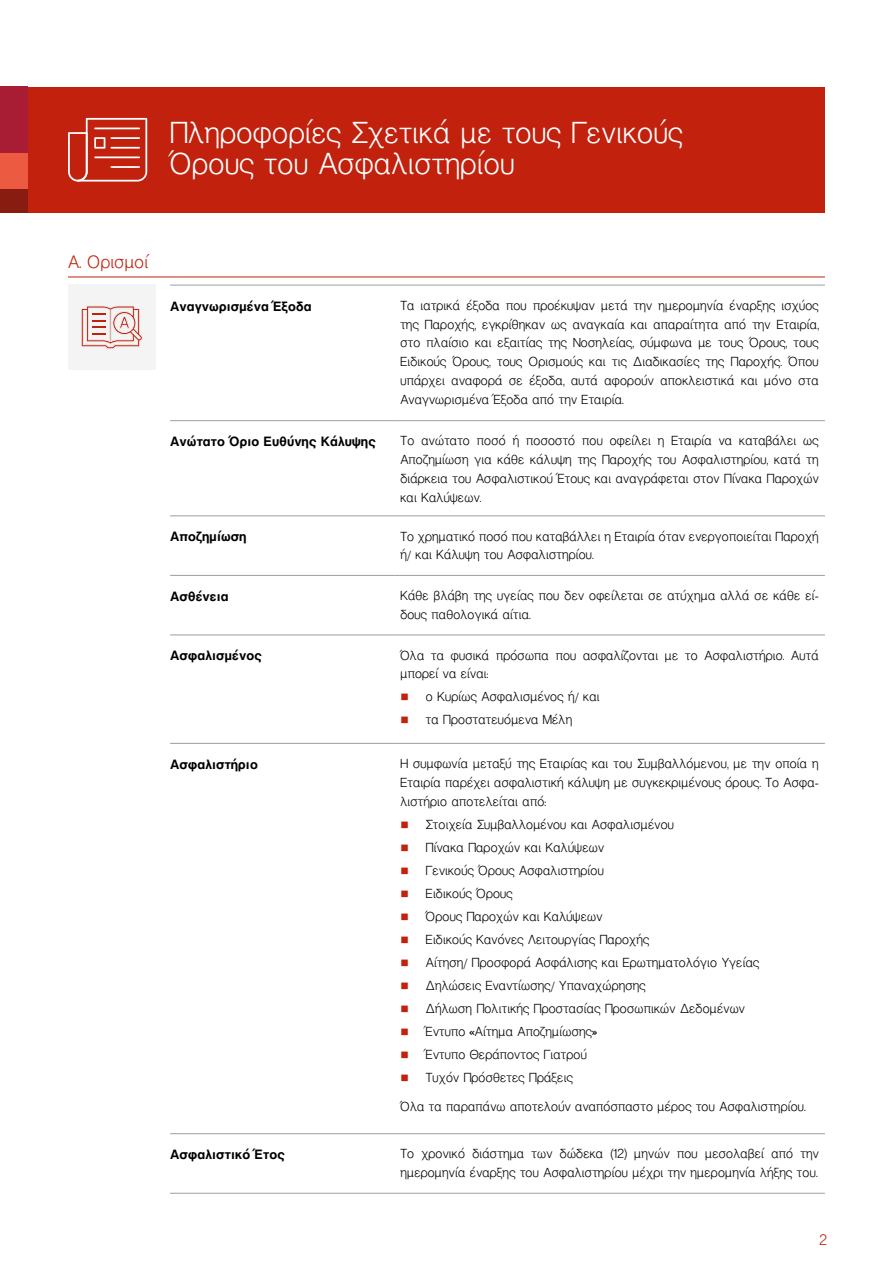
<style>
.page{position:relative;width:893px;height:1263px;background:#fff}
.page>*{position:absolute;margin:0;border:0;box-sizing:border-box;transform-origin:0 0}
.t1{font:33px/31.5px "Mg Helvetica Light UC Pol";color:#fff}
.t2{font:19.5px "Mg Helvetica Light UC Pol";color:#c1210d}
.t3{font:16.5px "Mg Helvetica Light UC Pol";color:#c1210d}
.t4{font:14.25px/18.8px "Mg Helvetica Light UC Pol";color:#000}
.t5{font:700 12.75px "Mg Helvetica UC Pol";color:#000}
.s1{color:#c1210d}
.s2{font-family:"Mg Helvetica UC Pol";font-size:13.5px}
</style>
<div class="page">
<hr style="left:68px;top:277px;width:757px;height:1px;background:#c1210d">
<hr style="left:170px;top:285px;width:224px;height:1px;background:#9d9d9c">
<hr style="left:170px;top:420px;width:224px;height:1px;background:#9d9d9c">
<hr style="left:394px;top:743px;width:431px;height:1px;background:#9d9d9c">
<hr style="left:170px;top:575px;width:224px;height:1px;background:#9d9d9c">
<hr style="left:394px;top:575px;width:431px;height:1px;background:#9d9d9c">
<hr style="left:170px;top:634px;width:224px;height:1px;background:#9d9d9c">
<hr style="left:394px;top:634px;width:431px;height:1px;background:#9d9d9c">
<hr style="left:170px;top:1133px;width:224px;height:1px;background:#9d9d9c">
<hr style="left:394px;top:1133px;width:431px;height:1px;background:#9d9d9c">
<hr style="left:170px;top:1193px;width:224px;height:1px;background:#9d9d9c">
<hr style="left:394px;top:1193px;width:431px;height:1px;background:#9d9d9c">
<hr style="left:170px;top:515px;width:224px;height:1px;background:#9d9d9c">
<hr style="left:394px;top:285px;width:431px;height:1px;background:#9d9d9c">
<hr style="left:394px;top:420px;width:431px;height:1px;background:#9d9d9c">
<hr style="left:394px;top:515px;width:431px;height:1px;background:#9d9d9c">
<hr style="left:170px;top:743px;width:224px;height:1px;background:#9d9d9c">
<div style="left:4px;top:87px;width:821px;height:126px;background:#c1210d"></div>
<div style="left:0;top:189px;width:28px;height:23px;background:#881c11"></div>
<div style="left:0;top:153px;width:28px;height:36px;background:#eb5a41"></div>
<div style="left:0;top:87px;width:28px;height:66px;background:#a81d34"></div>
<svg style="left:68px;top:118px;width:79px;height:64px"></svg>
<div style="left:68px;top:285px;width:88px;height:85px;background:#f5f4f4"></div>
<svg style="left:81px;top:306px;width:62px;height:43px"></svg>
<h1 class="t1" style="left:170px;top:116px;width:515px">Πληροφορίες Σχετικά με τους Γενικούς<br>Όρους του Ασφαλιστηρίου</h1>
<h2 class="t2" style="left:68px;top:252px;width:82px">Α. Ορισμοί</h2>
<p class="t5" style="left:170px;top:298px;width:143px">Αναγνωρισμένα Έξοδα</p>
<p class="t4" style="left:400px;top:296px;width:420px;text-align:justify">Τα ιατρικά έξοδα που προέκυψαν μετά την ημερομηνία έναρξης ισχύος της Παροχής, εγκρίθηκαν ως αναγκαία και απαραίτητα από την Εταιρία, στο πλαίσιο και εξαιτίας της Νοσηλείας, σύμφωνα με τους Όρους, τους Ειδικούς Όρους, τους Ορισμούς και τις Διαδικασίες της Παροχής. Όπου υπάρχει αναφορά σε έξοδα, αυτά αφορούν αποκλειστικά και μόνο στα Αναγνωρισμένα Έξοδα από την Εταιρία.</p>
<p class="t5" style="left:170px;top:433px;width:207px">Ανώτατο Όριο Ευθύνης Κάλυψης</p>
<p class="t4" style="left:400px;top:431px;width:420px;text-align:justify">To ανώτατο ποσό ή ποσοστό που οφείλει η Εταιρία να καταβάλει ως Αποζημίωση για κάθε κάλυψη της Παροχής του Ασφαλιστηρίου, κατά τη διάρκεια του Ασφαλιστικού Έτους και αναγράφεται στον Πίνακα Παροχών και Καλύψεων.</p>
<p class="t5" style="left:170px;top:529px;width:78px">Αποζημίωση</p>
<p class="t4" style="left:400px;top:526px;width:420px">Το χρηματικό ποσό που καταβάλλει η Εταιρία όταν ενεργοποιείται Παροχή ή/ και Κάλυψη του Ασφαλιστηρίου.</p>
<p class="t5" style="left:170px;top:588px;width:60px">Ασθένεια</p>
<p class="t4" style="left:400px;top:586px;width:420px">Κάθε βλάβη της υγείας που δεν οφείλεται σε ατύχημα αλλά σε κάθε εί&shy;δους παθολογικά αίτια.</p>
<p class="t5" style="left:170px;top:648px;width:93px">Ασφαλισμένος</p>
<p class="t4" style="left:400px;top:645px;width:420px">Όλα τα φυσικά πρόσωπα που ασφαλίζονται με το Ασφαλιστήριο. Αυτά μπορεί να είναι:</p>
<p class="t4" style="left:400px;top:687px;width:201px"><span class="s1">■</span> ο Κυρίως Ασφαλισμένος ή/ και</p>
<p class="t4" style="left:400px;top:710px;width:174px"><span class="s1">■</span> τα Προστατευόμενα Μέλη</p>
<p class="t5" style="left:170px;top:756px;width:89px">Ασφαλιστήριο</p>
<p class="t4" style="left:400px;top:754px;width:420px;text-align:justify">Η συμφωνία μεταξύ της Εταιρίας και του Συμβαλλόμενου, με την οποία η Εταιρία παρέχει ασφαλιστική κάλυψη με συγκεκριμένους όρους. Το Ασφα&shy;λιστήριο αποτελείται από:</p>
<p class="t4" style="left:400px;top:814px;width:275px"><span class="s1">■</span> Στοιχεία Συμβαλλομένου και Ασφαλισμένου</p>
<p class="t4" style="left:400px;top:837px;width:205px"><span class="s1">■</span> Πίνακα Παροχών και Καλύψεων</p>
<p class="t4" style="left:400px;top:860px;width:205px"><span class="s1">■</span> Γενικούς Όρους Ασφαλιστηρίου</p>
<p class="t4" style="left:400px;top:883px;width:114px"><span class="s1">■</span> Ειδικούς Όρους</p>
<p class="t4" style="left:400px;top:906px;width:204px"><span class="s1">■</span> Όρους Παροχών και Καλύψεων</p>
<p class="t4" style="left:400px;top:929px;width:250px"><span class="s1">■</span> Ειδικούς Κανόνες Λειτουργίας Παροχής</p>
<p class="t4" style="left:400px;top:952px;width:361px"><span class="s1">■</span> Αίτηση/ Προσφορά Ασφάλισης και Ερωτηματολόγιο Υγείας</p>
<p class="t4" style="left:400px;top:975px;width:247px"><span class="s1">■</span> Δηλώσεις Εναντίωσης/ Υπαναχώρησης</p>
<p class="t4" style="left:400px;top:998px;width:346px"><span class="s1">■</span> Δήλωση Πολιτικής Προστασίας Προσωπικών Δεδομένων</p>
<p class="t4" style="left:400px;top:1021px;width:199px"><span class="s1">■</span> Έντυπο <span class="s2">«</span>Αίτημα Αποζημίωσης<span class="s2">»</span></p>
<p class="t4" style="left:400px;top:1044px;width:188px"><span class="s1">■</span> Έντυπο Θεράποντος Γιατρού</p>
<p class="t4" style="left:400px;top:1062px;width:407px;line-height:29.4px"><span class="s1">■</span> Τυχόν Πρόσθετες Πράξεις<br>Όλα τα παραπάνω αποτελούν αναπόσπαστο μέρος του Ασφαλιστηρίου.</p>
<p class="t5" style="left:170px;top:1146px;width:116px">Ασφαλιστικό Έτος</p>
<p class="t4" style="left:400px;top:1144px;width:420px">Το χρονικό διάστημα των δώδεκα (12) μηνών που μεσολαβεί από την ημερομηνία έναρξης του Ασφαλιστηρίου μέχρι την ημερομηνία λήξης του.</p>
<p class="t3" style="left:819px;top:1231px;width:9px">2</p>
</div>
